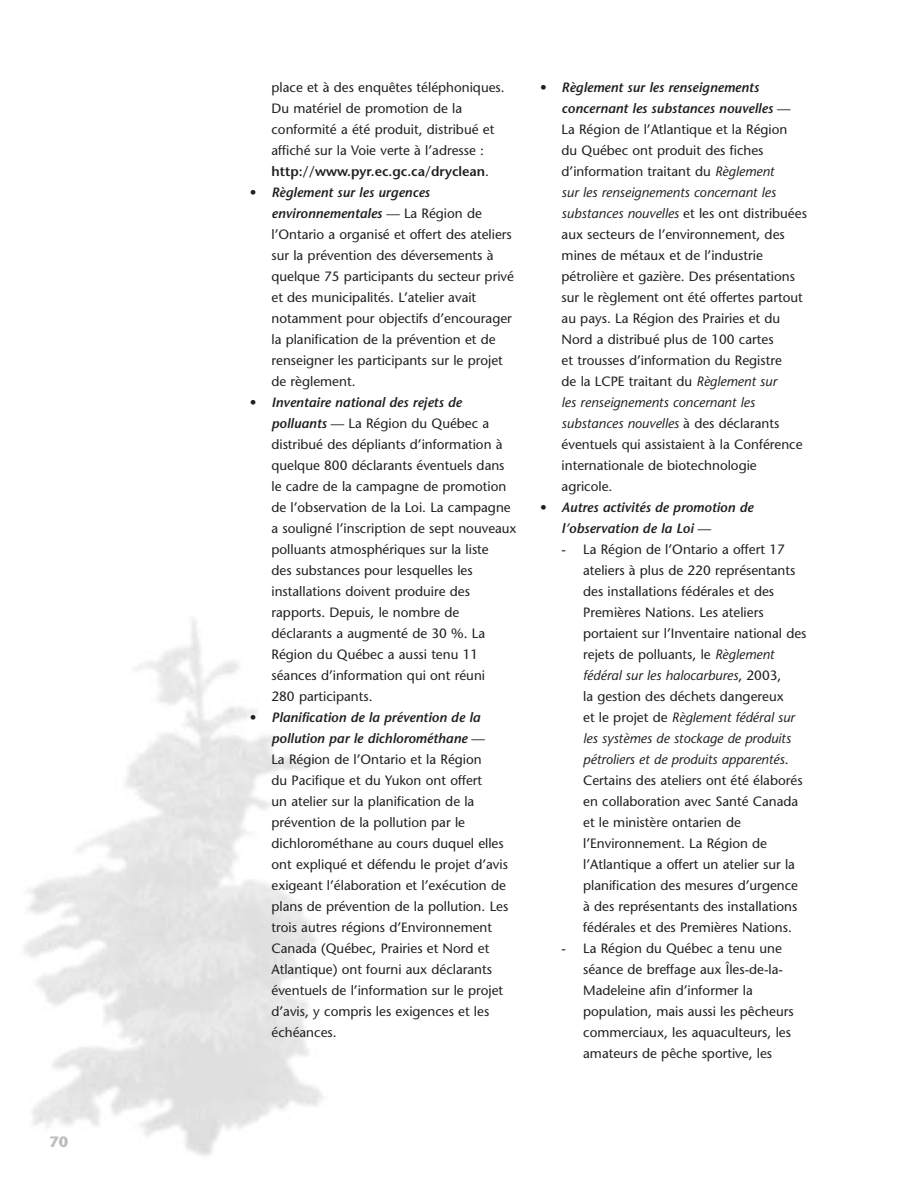
<style>
.page{position:relative;width:918px;height:1188px;background:#fff}
.page>*{position:absolute;margin:0;border:0;box-sizing:border-box;transform-origin:0 0}
.t1{font:700 15px "Stone Sans";color:#bbbdc0}
.t2{font:13.5px/21px "Stone Sans";color:#231f20}
.t3{font:italic 600 13.5px/21px "Stone Sans";color:#231f20}
.s1{font-weight:600}
.s2{font-weight:600;font-style:italic}
.s3{font-style:italic}
.s4{font-weight:400;font-style:normal}
</style>
<div class="page">
<svg style="left:24px;top:619px;width:300px;height:537px"></svg>
<p class="t1" style="left:50px;top:1135px;width:20px">70</p>
<p class="t2" style="left:272px;top:79px;width:235px">place et à des enquêtes téléphoniques.<br>Du matériel de promotion de la conformité a été produit, distribué et affiché sur la Voie verte à l’adresse : <span class="s1">http://www.pyr.ec.gc.ca/dryclean</span>.</p>
<p class="t2" style="left:272px;top:184px;width:244px;text-indent:-22px">• <span class="s2">Règlement sur les urgences environnementales</span> — La Région de l’Ontario a organisé et offert des ateliers sur la prévention des déversements à quelque 75 participants du secteur privé et des municipalités. L’atelier avait notamment pour objectifs d’encourager la planification de la prévention et de renseigner les participants sur le projet de règlement.</p>
<p class="t2" style="left:272px;top:394px;width:247px;text-indent:-22px">• <span class="s2">Inventaire national des rejets de polluants</span> — La Région du Québec a distribué des dépliants d’information à quelque 800 déclarants éventuels dans le cadre de la campagne de promotion de l’observation de la Loi. La campagne a souligné l’inscription de sept nouveaux polluants atmosphériques sur la liste<br>des substances pour lesquelles les installations doivent produire des rapports. Depuis, le nombre de déclarants a augmenté de 30 %. La Région du Québec a aussi tenu 11 séances d’information qui ont réuni<br>280 participants.</p>
<p class="t2" style="left:272px;top:709px;width:238px;text-indent:-22px">• <span class="s2">Planification de la prévention de la pollution par le dichlorométhane</span> —<br>La Région de l’Ontario et la Région<br>du Pacifique et du Yukon ont offert<br>un atelier sur la planification de la prévention de la pollution par le dichlorométhane au cours duquel elles ont expliqué et défendu le projet d’avis exigeant l’élaboration et l’exécution de plans de prévention de la pollution. Les trois autres régions d’Environnement Canada (Québec, Prairies et Nord et Atlantique) ont fourni aux déclarants éventuels de l’information sur le projet d’avis, y compris les exigences et les échéances.</p>
<p class="t2" style="left:562px;top:79px;width:247px;text-indent:-22px">• <span class="s2">Règlement sur les renseignements concernant les substances nouvelles</span> — La Région de l’Atlantique et la Région<br>du Québec ont produit des fiches d’information traitant du <span class="s3">Règlement<br>sur les renseignements concernant les substances nouvelles</span> et les ont distribuées aux secteurs de l’environnement, des mines de métaux et de l’industrie pétrolière et gazière. Des présentations sur le règlement ont été offertes partout au pays. La Région des Prairies et du Nord a distribué plus de 100 cartes<br>et trousses d’information du Registre<br>de la LCPE traitant du <span class="s3">Règlement sur<br>les renseignements concernant les substances nouvelles</span> à des déclarants éventuels qui assistaient à la Conférence internationale de biotechnologie agricole.</p>
<p class="t3" style="left:562px;top:499px;width:193px;text-indent:-22px"><span class="s4">•</span> Autres activités de promotion de l’observation de la Loi <span class="s4">—</span></p>
<p class="t2" style="left:583px;top:541px;width:225px;text-indent:-22px">- La Région de l’Ontario a offert 17 ateliers à plus de 220 représentants des installations fédérales et des Premières Nations. Les ateliers portaient sur l’Inventaire national des rejets de polluants, le <span class="s3">Règlement fédéral sur les halocarbures</span>, 2003,<br>la gestion des déchets dangereux<br>et le projet de <span class="s3">Règlement fédéral sur les systèmes de stockage de produits pétroliers et de produits apparentés</span>.<br>Certains des ateliers ont été élaborés en collaboration avec Santé Canada et le ministère ontarien de l’Environnement. La Région de l’Atlantique a offert un atelier sur la planification des mesures d’urgence à des représentants des installations fédérales et des Premières Nations.</p>
<p class="t2" style="left:583px;top:940px;width:212px;text-indent:-22px">- La Région du Québec a tenu une séance de breffage aux Îles-de-la-Madeleine afin d’informer la population, mais aussi les pêcheurs commerciaux, les aquaculteurs, les amateurs de pêche sportive, les</p>
</div>
